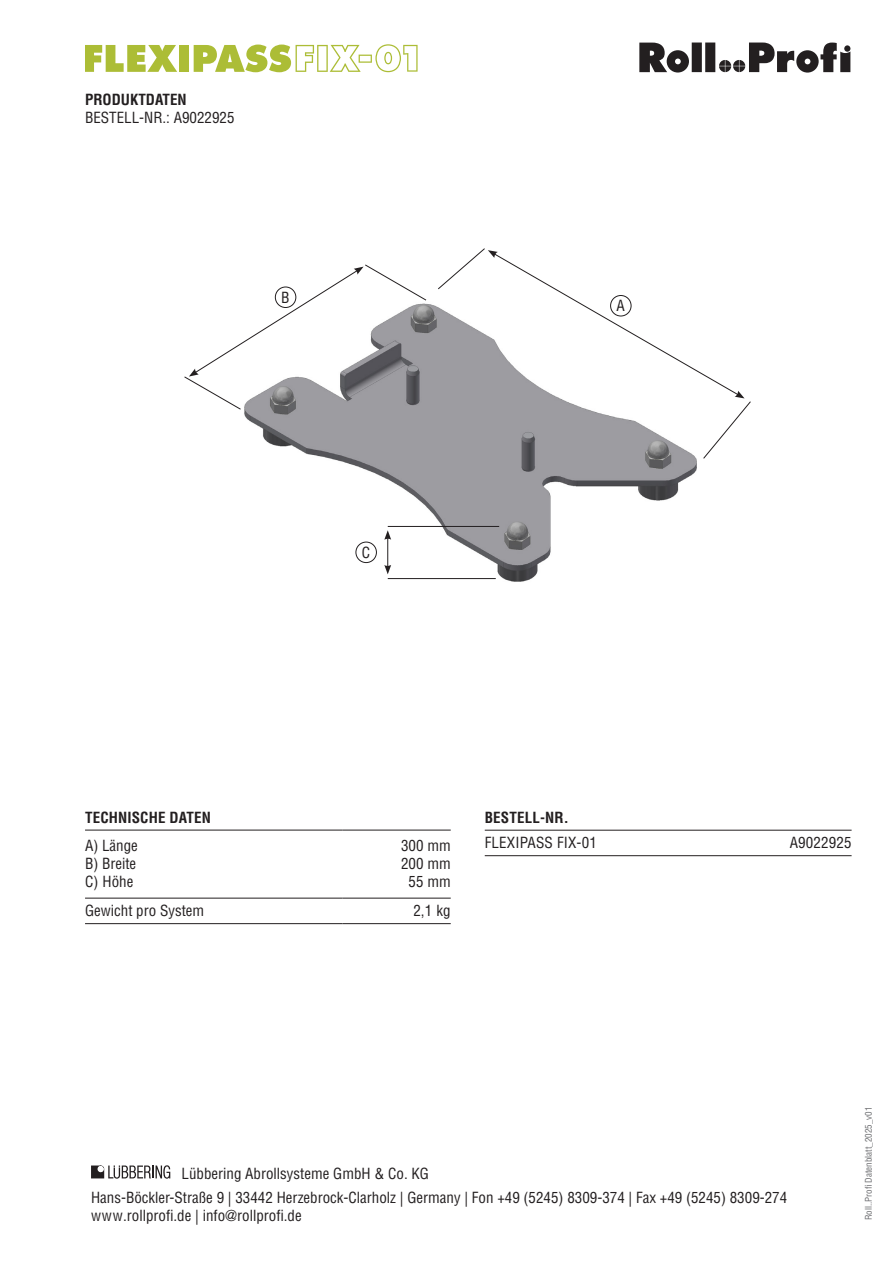
<style>
.page{position:relative;width:893px;height:1263px;background:#fff}
.page>*{position:absolute;margin:0;border:0;box-sizing:border-box;transform-origin:0 0}
.t1{font:condensed 15px/18px "Helvetica LT Std";color:#231f20}
.t2{font:700 condensed 15px "Helvetica LT Std";letter-spacing:.01em;color:#231f20}
.t3{font:condensed 9px "Helvetica LT Std";color:#6c6d70}
</style>
<div class="page">
<img style="left:244px;top:304px;width:453px;height:278px">
<div style="left:692px;top:43px;width:10px;height:29px;background:#231f20"></div>
<div style="left:705px;top:43px;width:10px;height:29px;background:#231f20"></div>
<svg style="left:639px;top:43px;width:50px;height:30px"></svg>
<svg style="left:719px;top:43px;width:131px;height:30px"></svg>
<svg style="left:91px;top:1165px;width:79px;height:14px"></svg>
<svg style="left:85px;top:45px;width:92px;height:27px"></svg>
<div style="left:179px;top:45px;width:10px;height:27px;background:#acbd36"></div>
<svg style="left:194px;top:44px;width:224px;height:28px"></svg>
<hr style="left:85px;top:830px;width:257px;height:1px;background:#231f20">
<hr style="left:342px;top:830px;width:109px;height:1px;background:#231f20">
<hr style="left:85px;top:898px;width:257px;height:1px;background:#231f20">
<hr style="left:342px;top:898px;width:109px;height:1px;background:#231f20">
<hr style="left:85px;top:923px;width:257px;height:1px;background:#231f20">
<hr style="left:342px;top:923px;width:109px;height:1px;background:#231f20">
<hr style="left:485px;top:855px;width:245px;height:1px;background:#231f20">
<hr style="left:730px;top:855px;width:122px;height:1px;background:#231f20">
<hr style="left:485px;top:830px;width:245px;height:1px;background:#231f20">
<hr style="left:730px;top:830px;width:122px;height:1px;background:#231f20">
<hr style="left:387px;top:537px;width:1px;height:30px;background:#231f20">
<svg style="left:384px;top:565px;width:7px;height:9px"></svg>
<svg style="left:384px;top:530px;width:7px;height:10px"></svg>
<hr style="left:388px;top:526px;width:111px;height:1px;background:#231f20">
<hr style="left:388px;top:578px;width:108px;height:1px;background:#231f20">
<svg style="left:437px;top:248px;width:314px;height:211px"></svg>
<div style="left:611px;top:295px;width:20px;height:21px;background:#fff;border-radius:50%"></div>
<div style="left:610px;top:295px;width:21px;height:21px;border:1px solid #231f20;border-radius:50%"></div>
<div style="left:356px;top:542px;width:20px;height:21px;background:#fff;border-radius:50%"></div>
<div style="left:356px;top:542px;width:21px;height:21px;border:1px solid #231f20;border-radius:50%"></div>
<svg style="left:184px;top:264px;width:243px;height:146px"></svg>
<p class="t2" style="left:85px;top:90px;width:103px">PRODUKTDATEN</p>
<p class="t1" style="left:85px;top:108px;width:151px">BESTELL-NR.: A9022925</p>
<p class="t1" style="left:281px;top:288px;width:10px">B</p>
<p class="t1" style="left:362px;top:543px;width:10px">C</p>
<p class="t1" style="left:616px;top:297px;width:10px">A</p>
<p class="t2" style="left:85px;top:808px;width:128px">TECHNISCHE DATEN</p>
<p class="t1" style="left:85px;top:837px;width:54px;text-align:justify">A) Länge B) Breite C) Höhe</p>
<p class="t1" style="left:401px;top:837px;width:51px;text-align:center">300 mm<br>200 mm<br>55 mm</p>
<p class="t1" style="left:85px;top:902px;width:121px">Gewicht pro System</p>
<p class="t1" style="left:413px;top:902px;width:39px">2,1 kg</p>
<p class="t2" style="left:485px;top:808px;width:86px">BESTELL-NR.</p>
<p class="t1" style="left:485px;top:834px;width:114px">FLEXIPASS FIX-01</p>
<p class="t1" style="left:790px;top:834px;width:63px">A9022925</p>
<p class="t1" style="left:91px;top:1161px;width:698px;line-height:24px;text-indent:91px">Lübbering Abrollsysteme GmbH &amp; Co. KG<br>Hans-Böckler-Straße 9 | 33442 Herzebrock-Clarholz | Germany | Fon +49 (5245) 8309-374 | Fax +49 (5245) 8309-274</p>
<p class="t1" style="left:91px;top:1206px;width:212px">www.rollprofi.de | info@rollprofi.de</p>
<p class="t3" style="left:863px;top:1220px;width:115px;rotate:-90deg">Roll..Profi Datenblatt_2025_v01</p>
</div>
